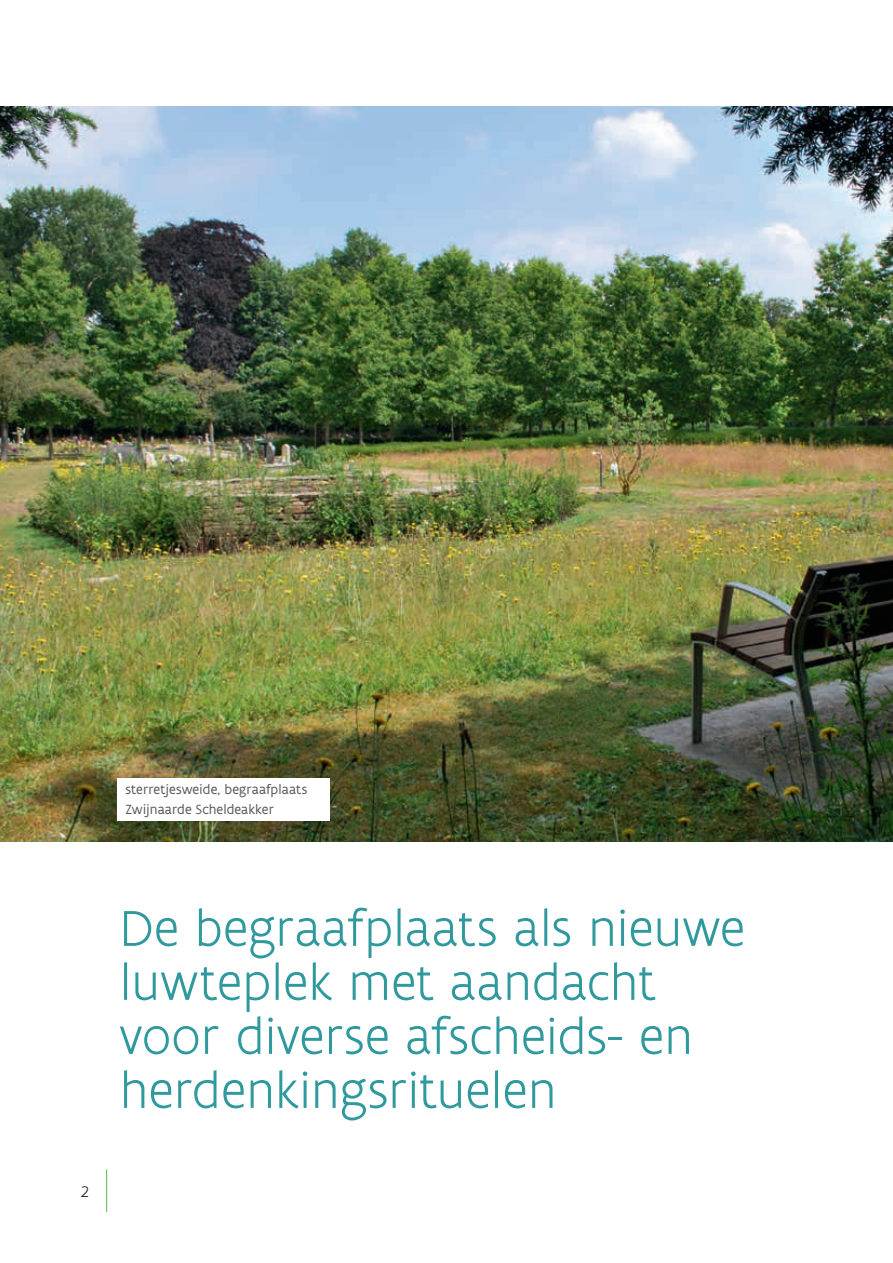
<style>
.page{position:relative;width:893px;height:1263px;background:#fff}
.page>*{position:absolute;margin:0;border:0;box-sizing:border-box;transform-origin:0 0}
.INHOUD_1{font:300 54px/54px "Flanders Art Sans";letter-spacing:-.015em;color:#2f999d}
.t1{font:300 16.5px "Flanders Art Sans";color:#231f20}
.t2{font:14.25px/19.5px "Flanders Art Sans";color:#57585a}
</style>
<div class="page">
<hr style="left:106px;top:1169px;width:1px;height:43px;background:#56b947">
<img style="left:0;top:106px;width:893px;height:735px">
<div style="left:117px;top:778px;width:213px;height:43px;background:#fff"></div>
<p class="t2" style="left:125px;top:780px;width:184px">sterretjesweide, begraafplaats<br>Zwijnaarde Scheldeakker</p>
<p class="t1" style="left:81px;top:1182px;width:9px">2</p>
<p class="INHOUD_1" style="left:119px;top:901px;width:627px">De begraafplaats als nieuwe luwteplek met aandacht voor diverse afscheids- en herdenkingsrituelen</p>
</div>
